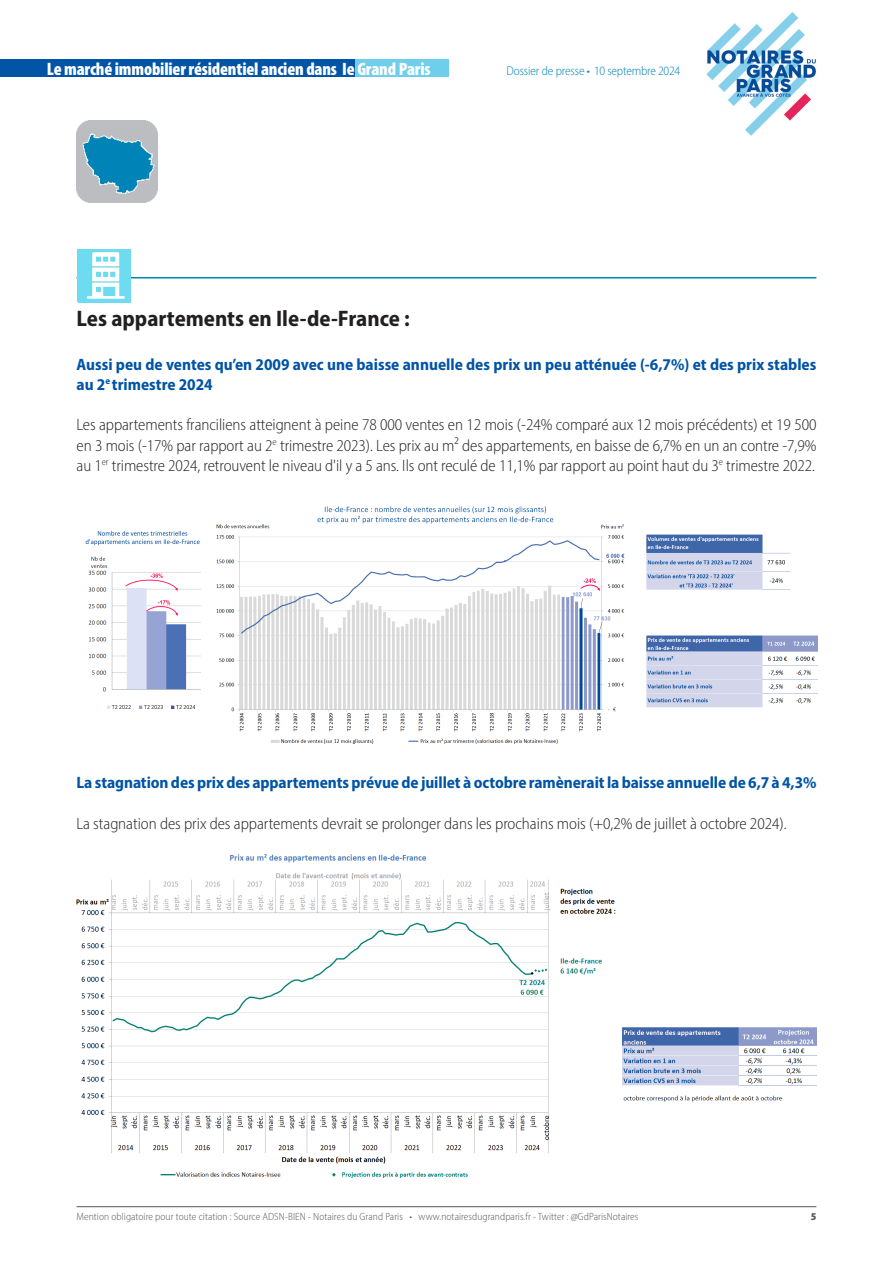
<style>
.page{position:relative;width:893px;height:1263px;background:#fff}
.page>*{position:absolute;margin:0;border:0;box-sizing:border-box;transform-origin:0 0}
.NOT_CI_Titre2{font:700 semi-condensed 22.5px "Myriad Pro";color:#231f20}
.t1{font:900 condensed 18px "Myriad Pro";letter-spacing:-.01em;color:#fff}
.NOT_CI_Texte{font:300 semi-condensed 16.5px/20.2px "Myriad Pro";color:#231f20;text-align:justify}
.NOT_CI_Titre3_bleu{font:700 semi-condensed 16.5px/20.2px "Myriad Pro";letter-spacing:-.005em;color:#0154a6}
.t2{font:300 semi-condensed 12.75px "Myriad Pro";letter-spacing:-.015em;color:#0083b6}
.t3{font:300 semi-condensed 10.5px "Myriad Pro";letter-spacing:.005em;color:#57585a}
.t4{font:900 semi-condensed 10.5px "Myriad Pro";color:#57585a}
</style>
<div class="page">
<hr style="left:77px;top:1206px;width:739px;height:1px;background:#57585a">
<img style="left:706px;top:12px;width:110px;height:124px">
<div style="left:0;top:60px;width:380px;height:17px;background:#0154a6"></div>
<div style="left:355px;top:60px;width:94px;height:17px;background:#6eceeb"></div>
<hr style="left:77px;top:277px;width:739px;height:1px;background:#0083b6">
<img style="left:78px;top:249px;width:53px;height:53px">
<img style="left:76px;top:120px;width:82px;height:83px">
<img style="left:85px;top:506px;width:732px;height:238px">
<img style="left:77px;top:854px;width:739px;height:324px">
<p class="t1" style="left:47px;top:58px;width:385px">Le marché immobilier résidentiel ancien dans Ie Grand Paris</p>
<p class="t2" style="left:506px;top:63px;width:175px">Dossier de presse • 10 septembre 2024</p>
<p class="NOT_CI_Titre2" style="left:77px;top:304px;width:335px">Les appartements en Ile-de-France :</p>
<p class="NOT_CI_Titre3_bleu" style="left:77px;top:353px;width:741px">Aussi peu de ventes qu’en 2009 avec une baisse annuelle des prix un peu atténuée (-6,7%) et des prix stables au 2<sup>e</sup> trimestre 2024</p>
<p class="NOT_CI_Texte" style="left:77px;top:415px;width:741px">Les appartements franciliens atteignent à peine 78 000 ventes en 12 mois (-24% comparé aux 12 mois précédents) et 19 500 en 3 mois (-17% par rapport au 2<sup>e</sup> trimestre 2023). Les prix au m² des appartements, en baisse de 6,7% en un an contre -7,9% au 1<sup>er</sup> trimestre 2024, retrouvent le niveau d'il y a 5 ans. Ils ont reculé de 11,1% par rapport au point haut du 3<sup>e</sup> trimestre 2022.</p>
<p class="NOT_CI_Titre3_bleu" style="left:77px;top:772px;width:741px">La stagnation des prix des appartements prévue de juillet à octobre ramènerait la baisse annuelle de 6,7 à 4,3%</p>
<p class="NOT_CI_Texte" style="left:77px;top:813px;width:711px">La stagnation des prix des appartements devrait se prolonger dans les prochains mois (+0,2% de juillet à octobre 2024).</p>
<p class="t3" style="left:77px;top:1210px;width:563px">Mention obligatoire pour toute citation : Source ADSN-BIEN - Notaires du Grand Paris • www.notairesdugrandparis.fr - Twitter : @GdParisNotaires</p>
<p class="t4" style="left:811px;top:1209px;width:7px">5</p>
</div>
